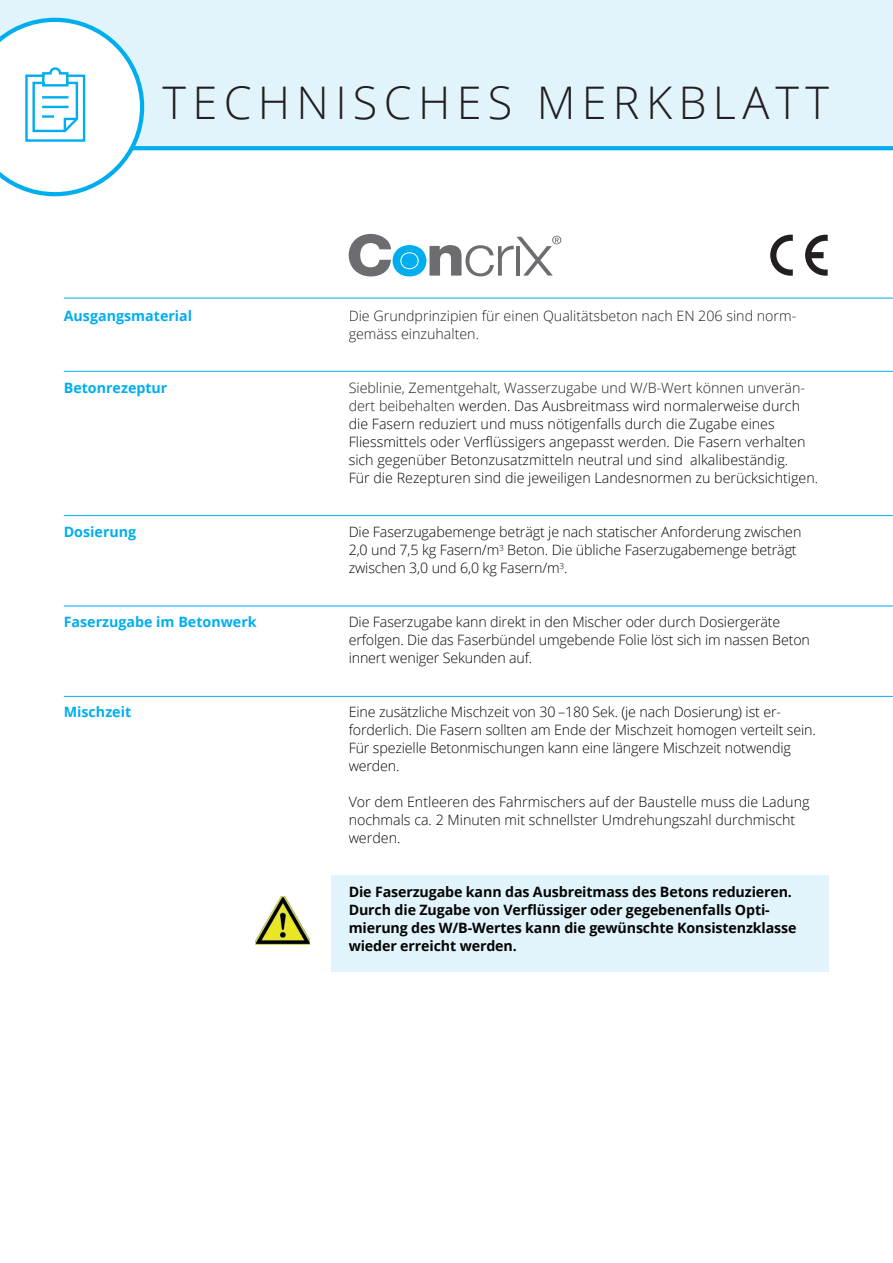
<style>
.page{position:relative;width:893px;height:1263px;background:#fff}
.page>*{position:absolute;margin:0;border:0;box-sizing:border-box;transform-origin:0 0}
.t1{font:300 45px "Open Sans";letter-spacing:.14em;color:#231f20}
.t2{font:300 14.25px/18px "Open Sans";color:#050503}
.t3{font:700 14.25px/18px "Open Sans";letter-spacing:-.01em;color:#050503}
.t4{font:300 14.25px/18px "Open Sans";color:#231f20}
.t5{font:700 14.25px "Open Sans";color:#00aeef}
.s1{color:#231f20}
</style>
<div class="page">
<div style="left:0;top:0;width:893px;height:150px;background:#e1f4fc"></div>
<svg style="left:349px;top:234px;width:212px;height:42px"></svg>
<svg style="left:144px;top:146px;width:749px;height:4px;background:#03afef"></svg>
<svg style="left:0;top:18px;width:144px;height:178px"></svg>
<svg style="left:770px;top:235px;width:58px;height:41px"></svg>
<div style="left:332px;top:876px;width:497px;height:96px;background:#e1f4fc"></div>
<img style="left:255px;top:896px;width:54px;height:49px">
<hr style="left:64px;top:298px;width:829px;height:1px;background:#00aeef">
<hr style="left:64px;top:371px;width:829px;height:1px;background:#00aeef">
<hr style="left:64px;top:515px;width:829px;height:1px;background:#00aeef">
<hr style="left:64px;top:606px;width:829px;height:1px;background:#00aeef">
<hr style="left:64px;top:696px;width:829px;height:1px;background:#00aeef">
<h1 class="t1" style="left:163px;top:72px;width:668px">TECHNISCHES MERKBLATT</h1>
<p class="t5" style="left:64px;top:306px;width:130px">Ausgangsmaterial</p>
<p class="t5" style="left:64px;top:378px;width:105px">Betonrezeptur</p>
<p class="t5" style="left:64px;top:522px;width:74px">Dosierung</p>
<p class="t5" style="left:64px;top:612px;width:194px">Faserzugabe im Betonwerk</p>
<p class="t5" style="left:64px;top:702px;width:69px">Mischzeit</p>
<p class="t4" style="left:349px;top:307px;width:449px">Die Grundprinzipien für einen Qualitätsbeton nach EN 206 sind norm&shy;gemäss einzuhalten.</p>
<p class="t2" style="left:349px;top:379px;width:471px"><span class="s1">Sieblinie, Zementgehalt, Wasserzugabe und W/B-Wert können unverän&shy;dert beibehalten</span> werden. Das Ausbreitmass wird normalerweise durch die Fasern reduziert und muss nötigenfalls durch die Zugabe eines Fliessmittels oder Verflüssigers angepasst werden. Die Fasern verhalten sich gegenüber Betonzusatzmitteln neutral und sind alkalibeständig.<br>Für die Rezepturen sind die jeweiligen Landesnormen zu berücksichtigen.</p>
<p class="t2" style="left:349px;top:523px;width:454px">Die Faserzugabemenge beträgt je nach statischer Anforderung zwischen<br>2,0 und 7,5 kg Fasern/m<sup>3</sup> Beton. Die übliche Faserzugabemenge beträgt zwischen 3,0 und 6,0 kg Fasern/m<sup>3</sup>.</p>
<p class="t2" style="left:349px;top:613px;width:463px">Die Faserzugabe kann direkt in den Mischer oder durch Dosiergeräte erfolgen. Die das Faserbündel umgebende Folie löst sich im nassen Beton innert weniger Sekunden auf.</p>
<p class="t2" style="left:349px;top:703px;width:469px">Eine zusätzliche Mischzeit von 30 –180 Sek. (je nach Dosierung) ist er&shy;forderlich. Die Fasern sollten am Ende der Mischzeit homogen verteilt sein.<br>Für spezielle Betonmischungen kann eine längere Mischzeit notwendig werden.</p>
<p class="t2" style="left:349px;top:793px;width:462px">Vor dem Entleeren des Fahrmischers auf der Baustelle muss die Ladung nochmals ca. 2 Minuten mit schnellster Umdrehungszahl durchmischt werden.</p>
<p class="t3" style="left:349px;top:883px;width:449px">Die Faserzugabe kann das Ausbreitmass des Betons reduzieren.<br>Durch die Zugabe von Verflüssiger oder gegebenenfalls Opti - mierung des W/B-Wertes kann die gewünschte Konsistenzklasse wieder erreicht werden.</p>
</div>
